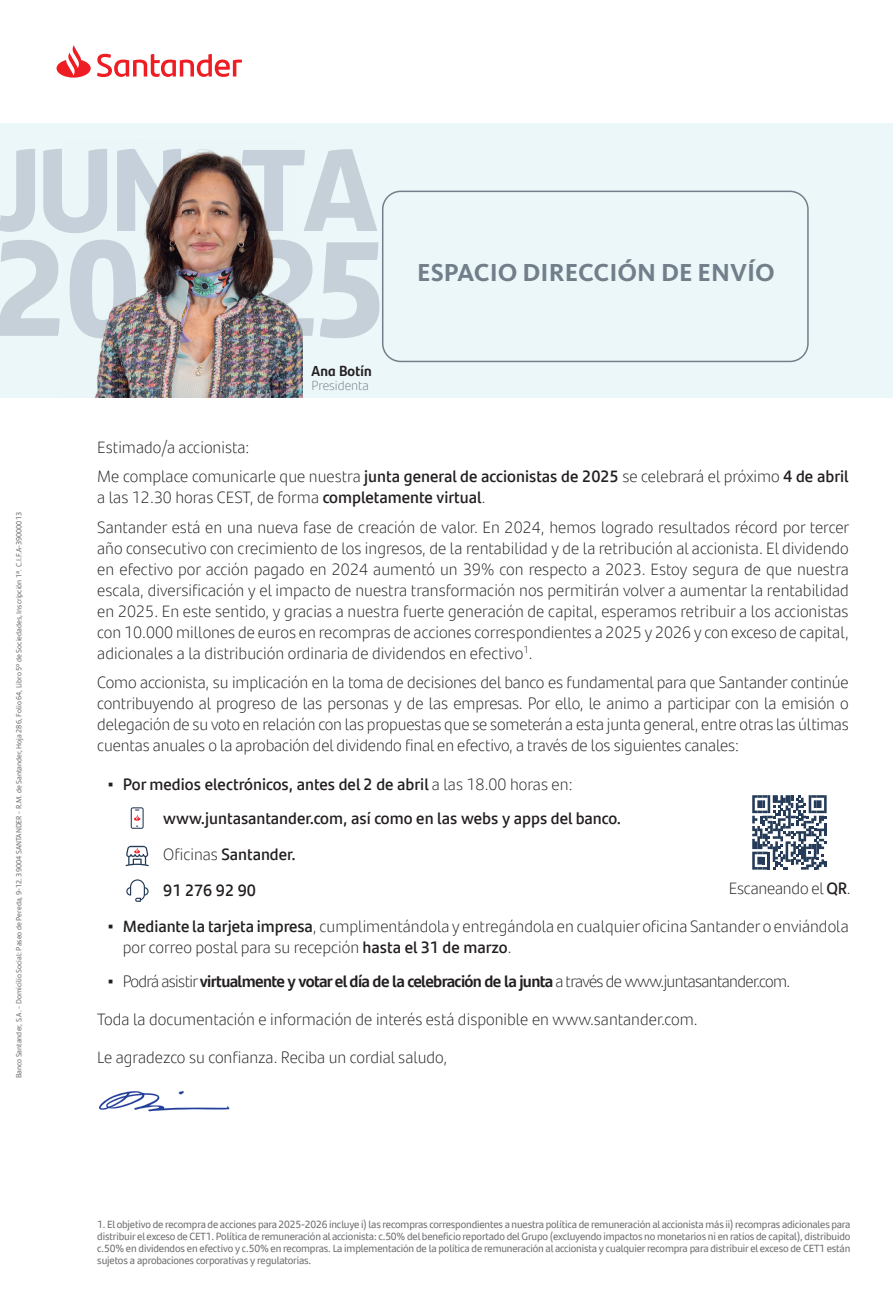
<style>
.page{position:relative;width:893px;height:1297px;background:#fff}
.page>*{position:absolute;margin:0;border:0;box-sizing:border-box;transform-origin:0 0}
.t1{font:800 135.15px "Santander Text";color:#c6d0d9}
.t2{font:800 117px "Santander Text";color:#c6d0d9}
.t3{font:700 25.5px "Kievit OT";color:#727f8a}
.t4{font:300 16.5px/21px "Santander Text";color:#231f20}
.t5{font:600 16.5px/34.5px "Santander Text";color:#231f20}
.t6{font:700 16.5px "Santander Text";letter-spacing:-.04em;color:#231f20}
.t7{font:700 14.4px "Santander Headline";letter-spacing:.015em;color:#231f20}
.t8{font:300 13.2px "Santander Text";color:#727f8a}
.t9{font:10.5px/12px "Santander Text";letter-spacing:-.015em;color:#6c6d70;text-align:justify}
.t10{font:7.5px "Santander Text";color:#6c6d70}
.s1{font-weight:600}
.s2{font-family:"Arial Narrow";font-weight:400}
.s3{font-weight:300}
</style>
<div class="page">
<div style="left:0;top:123px;width:893px;height:274px;background:#ebf7f9"></div>
<svg style="left:57px;top:45px;width:185px;height:33px"></svg>
<svg style="left:752px;top:795px;width:75px;height:75px"></svg>
<img style="left:99px;top:149px;width:183px;height:91px">
<img style="left:63px;top:149px;width:118px;height:84px">
<img style="left:242px;top:149px;width:60px;height:82px">
<img style="left:69px;top:240px;width:233px;height:157px">
<svg style="left:99px;top:1091px;width:130px;height:20px"></svg>
<svg style="left:131px;top:807px;width:13px;height:22px"></svg>
<svg style="left:126px;top:846px;width:23px;height:20px"></svg>
<svg style="left:126px;top:879px;width:23px;height:23px"></svg>
<svg style="left:382px;top:191px;width:427px;height:171px"></svg>
<h2 class="t2" style="left:-1px;top:94px;width:380px">JUN TA</h2>
<h1 class="t1" style="left:-9px;top:178px;width:397px">20 25</h1>
<p class="t7" style="left:311px;top:360px;width:62px">Ana Botín</p>
<p class="t8" style="left:311px;top:375px;width:59px">Presidenta</p>
<h3 class="t3" style="left:417px;top:257px;width:359px">ESPACIO DIRECCIÓN DE ENVÍO</h3>
<p class="t10" style="left:13px;top:1078px;width:567px;rotate:-90deg">Banco Santander, S.A. - Domicilio Social: Paseo de Pereda, 9-12. 39004 SANTANDER - R.M. de Santander, Hoja 286, Folio 64, Libro 5º de Sociedades, Inscripción 1ª. C.I.F.A-39000013</p>
<p class="t4" style="left:97px;top:432px;width:753px;line-height:29.5px">Estimado/a accionista:<br>Me complace comunicarle que nuestra <span class="s1">junta general de accionistas de 2025</span> se celebrará el próximo <span class="s1">4 de abril</span></p>
<p class="t4" style="left:97px;top:482px;width:754px;line-height:29.5px">a las 12.30 horas CEST, de forma <span class="s1">completamente virtual</span>.<br>Santander está en una nueva fase de creación de valor. En 2024, hemos logrado resultados récord por tercer</p>
<p class="t4" style="left:97px;top:537px;width:753px;text-align:justify">año consecutivo con crecimiento de los ingresos, de la rentabilidad y de la retribución al accionista. El dividendo en efectivo por acción pagado en 2024 aumentó un 39% con respecto a 2023. Estoy segura de que nuestra escala, diversificación y el impacto de nuestra transformación nos permitirán volver a aumentar la rentabilidad en 2025. En este sentido, y gracias a nuestra fuerte generación de capital, esperamos retribuir a los accionistas con 10.000 millones de euros en recompras de acciones correspondientes a 2025 y 2026 y con exceso de capital, adicionales a la distribución ordinaria de dividendos en efectivo<sup>1</sup>.</p>
<p class="t4" style="left:97px;top:671px;width:753px;text-align:justify">Como accionista, su implicación en la toma de decisiones del banco es fundamental para que Santander continúe contribuyendo al progreso de las personas y de las empresas. Por ello, le animo a participar con la emisión o delegación de su voto en relación con las propuestas que se someterán a esta junta general, entre otras las últimas cuentas anuales o la aprobación del dividendo final en efectivo, a través de los siguientes canales:</p>
<p class="t5" style="left:163px;top:766px;width:459px;text-indent:-56px"><span class="s2">▪</span> Por medios electrónicos, antes del 2 de abril <span class="s3">a las 18.00 horas en: </span>www.juntasantander.com, así como en las webs y apps del banco.</p>
<p class="t5" style="left:163px;top:835px;width:134px;line-height:36px"><span class="s3">Oficinas</span> Santander.<br>91 276 92 90</p>
<p class="t4" style="left:123px;top:915px;width:728px;text-indent:-15px"><span class="s2">▪</span> <span class="s1">Mediante la tarjeta impresa</span>, cumplimentándola y entregándola en cualquier oficina Santander o enviándola por correo postal para su recepción <span class="s1">hasta el 31 de marzo</span>.</p>
<p class="t6" style="left:108px;top:968px;width:684px"><span class="s2">▪</span> <span class="s3">Podrá asistir</span> virtualmente y votar el día de la celebración de la junta <span class="s3">a través de www.juntasantander.com.</span></p>
<p class="t4" style="left:97px;top:1008px;width:602px">Toda la documentación e información de interés está disponible en www.santander.com.</p>
<p class="t4" style="left:97px;top:1046px;width:351px">Le agradezco su confianza. Reciba un cordial saludo,</p>
<p class="t4" style="left:729px;top:876px;width:123px">Escaneando el <span class="s1">QR</span>.</p>
<p class="t9" style="left:97px;top:1217px;width:755px">1. El objetivo de recompra de acciones para 2025-2026 incluye i) las recompras correspondientes a nuestra política de remuneración al accionista más ii) recompras adicionales para distribuir el exceso de CET1. Política de remuneración al accionista: c.50% del beneficio reportado del Grupo (excluyendo impactos no monetarios ni en ratios de capital), distribuido c.50% en dividendos en efectivo y c.50% en recompras. La implementación de la política de remuneración al accionista y cualquier recompra para distribuir el exceso de CET1 están sujetos a aprobaciones corporativas y regulatorias.</p>
</div>
